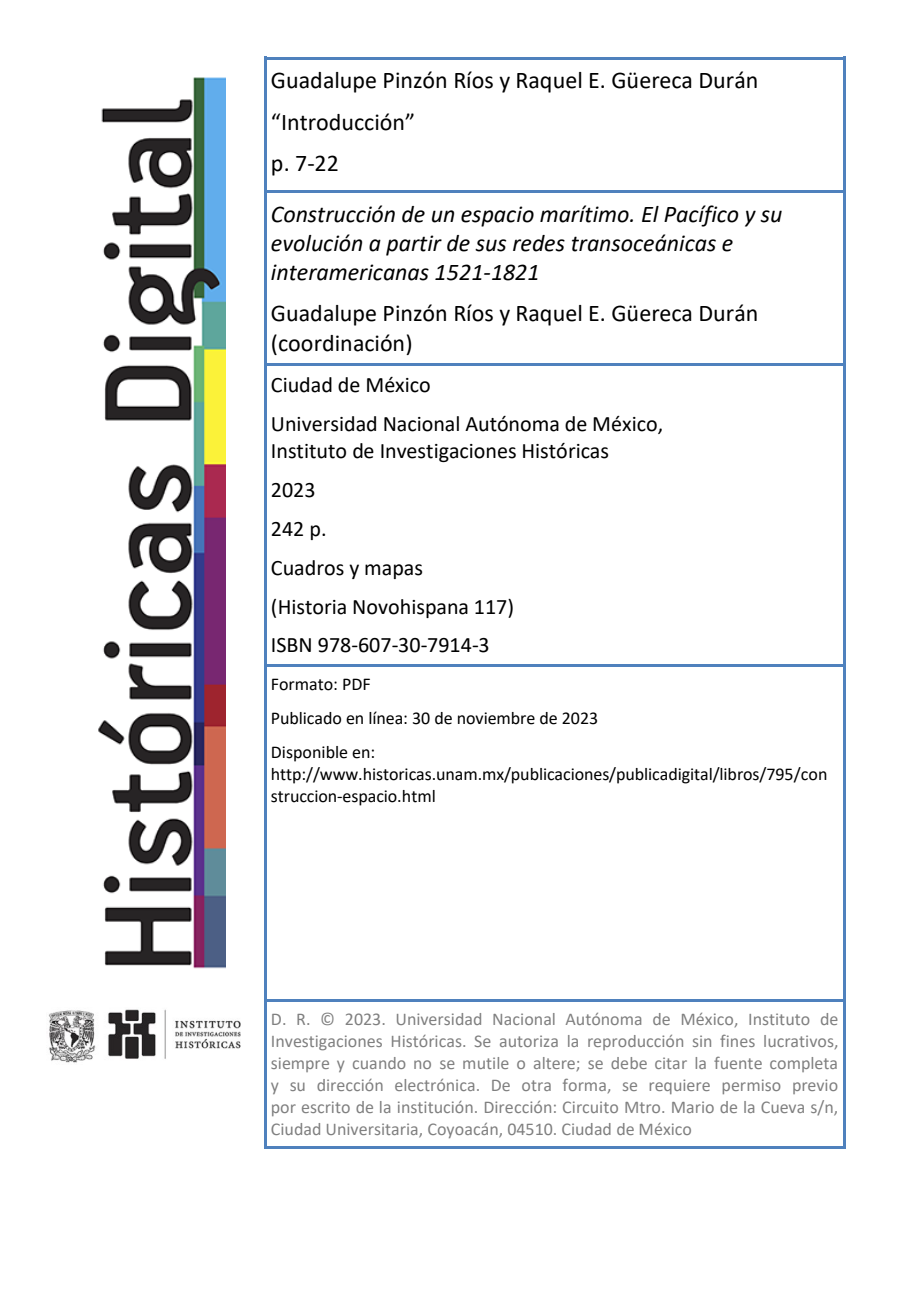
<style>
.page{position:relative;width:918px;height:1298px;background:#fff}
.page>*{position:absolute;margin:0;border:0;box-sizing:border-box;transform-origin:0 0}
.t1{font:24px/29.2px "Calibri";color:#000}
.t2{font:italic 24px/29.2px "Calibri";color:#000}
.t3{font:22px/26.8px "Calibri";color:#000}
.t4{font:18px/22px "Calibri";color:#808080;text-align:justify}
.t5{font:18px/34px "Calibri";letter-spacing:-.005em;color:#000}
</style>
<div class="page">
<svg style="left:264px;top:57px;width:3px;height:8px"></svg>
<hr style="left:267px;top:57px;width:576px;height:3px;background:#4f81bd">
<svg style="left:843px;top:57px;width:3px;height:8px"></svg>
<hr style="left:264px;top:65px;width:3px;height:125px;background:#4f81bd">
<hr style="left:843px;top:65px;width:3px;height:125px;background:#4f81bd">
<svg style="left:264px;top:190px;width:3px;height:9px"></svg>
<hr style="left:267px;top:190px;width:576px;height:3px;background:#4f81bd">
<svg style="left:843px;top:190px;width:3px;height:9px"></svg>
<hr style="left:264px;top:199px;width:3px;height:164px;background:#4f81bd">
<hr style="left:843px;top:199px;width:3px;height:164px;background:#4f81bd">
<svg style="left:264px;top:363px;width:3px;height:9px"></svg>
<hr style="left:267px;top:363px;width:576px;height:3px;background:#4f81bd">
<svg style="left:843px;top:363px;width:3px;height:9px"></svg>
<hr style="left:264px;top:372px;width:3px;height:292px;background:#4f81bd">
<hr style="left:843px;top:372px;width:3px;height:292px;background:#4f81bd">
<svg style="left:264px;top:664px;width:3px;height:9px"></svg>
<hr style="left:267px;top:664px;width:576px;height:3px;background:#4f81bd">
<svg style="left:843px;top:664px;width:3px;height:9px"></svg>
<hr style="left:264px;top:673px;width:3px;height:326px;background:#4f81bd">
<hr style="left:843px;top:673px;width:3px;height:326px;background:#4f81bd">
<svg style="left:264px;top:999px;width:3px;height:9px"></svg>
<hr style="left:267px;top:999px;width:576px;height:3px;background:#4f81bd">
<svg style="left:843px;top:999px;width:3px;height:9px"></svg>
<hr style="left:264px;top:1008px;width:3px;height:138px;background:#4f81bd">
<hr style="left:267px;top:1146px;width:576px;height:2px;background:#4f81bd">
<hr style="left:843px;top:1008px;width:3px;height:138px;background:#4f81bd">
<img style="left:98px;top:77px;width:128px;height:892px">
<img style="left:48px;top:1009px;width:193px;height:54px">
<p class="t1" style="left:271px;top:65px;width:489px">Guadalupe Pinzón Ríos y Raquel E. Güereca Durán</p>
<p class="t1" style="left:271px;top:106px;width:146px">“Introducción”</p>
<p class="t1" style="left:271px;top:148px;width:70px">p. 7-22</p>
<p class="t2" style="left:271px;top:198px;width:513px">Construcción de un espacio marítimo. El Pacífico y su evolución a partir de sus redes transoceánicas e interamericanas 1521-1821</p>
<p class="t1" style="left:271px;top:298px;width:489px">Guadalupe Pinzón Ríos y Raquel E. Güereca Durán (coordinación)</p>
<p class="t3" style="left:271px;top:371px;width:161px">Ciudad de México</p>
<p class="t3" style="left:271px;top:410px;width:394px">Universidad Nacional Autónoma de México,<br>Instituto de Investigaciones Históricas</p>
<p class="t3" style="left:271px;top:476px;width:46px">2023</p>
<p class="t3" style="left:271px;top:515px;width:57px">242 p.</p>
<p class="t3" style="left:271px;top:554px;width:154px">Cuadros y mapas</p>
<p class="t3" style="left:271px;top:592px;width:245px">(Historia Novohispana 117)</p>
<p class="t3" style="left:271px;top:631px;width:220px">ISBN 978-607-30-7914-3</p>
<p class="t5" style="left:271px;top:667px;width:329px">Formato: PDF<br>Publicado en línea: 30 de noviembre de 2023<br>Disponible en:</p>
<p class="t5" style="left:271px;top:763px;width:558px;line-height:22px">http://www.historicas.unam.mx/publicaciones/publicadigital/libros/795/con struccion-espacio.html</p>
<p class="t4" style="left:271px;top:1008px;width:569px">D. R. © 2023. Universidad Nacional Autónoma de México, Instituto de Investigaciones Históricas. Se autoriza la reproducción sin fines lucrativos, siempre y cuando no se mutile o altere; se debe citar la fuente completa y su dirección electrónica. De otra forma, se requiere permiso previo por escrito de la institución. Dirección: Circuito Mtro. Mario de la Cueva s/n, Ciudad Universitaria, Coyoacán, 04510. Ciudad de México</p>
</div>
